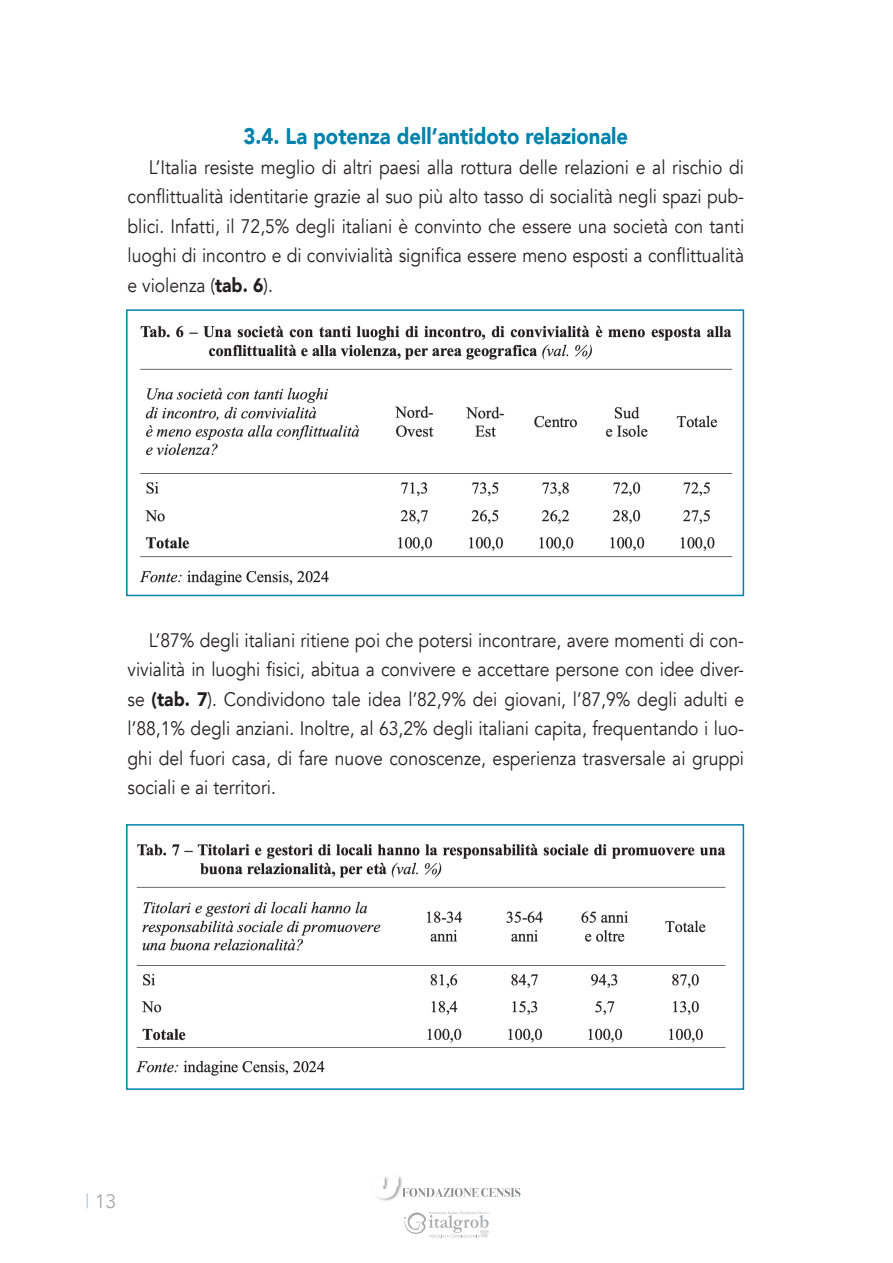
<style>
.page{position:relative;width:893px;height:1263px;background:#fff}
.page>*{position:absolute;margin:0;border:0;box-sizing:border-box;transform-origin:0 0}
.t1{font:900 22.5px "Avenir";color:#0082ac;scale:.9 1}
.t2{font:19.5px/29.5px "Avenir";color:#231f20;text-align:justify;scale:.9 1}
.t3{font:19.5px "Avenir";color:#a8a9ad}
.s1{font-weight:900}
.s2{color:#abc8db}
</style>
<div class="page">
<svg style="left:403px;top:1188px;width:117px;height:9px"></svg>
<img style="left:376px;top:1176px;width:26px;height:25px">
<svg style="left:404px;top:1211px;width:85px;height:26px"></svg>
<img style="left:139px;top:325px;width:594px;height:261px">
<div style="left:126px;top:309px;width:618px;height:287px;border:2px solid #0082ac"></div>
<img style="left:136px;top:843px;width:590px;height:233px">
<div style="left:126px;top:824px;width:618px;height:266px;border:2px solid #0082ac"></div>
<p class="t1" style="left:243px;top:117px;width:429px">3.4. La potenza dell’antidoto relazionale</p>
<p class="t2" style="left:128px;top:153px;width:687px;text-indent:21px">L’Italia resiste meglio di altri paesi alla rottura delle relazioni e al rischio di conflittualità identitarie grazie al suo più alto tasso di socialità negli spazi pub&shy;blici. Infatti, il 72,5% degli italiani è convinto che essere una società con tanti luoghi di incontro e di convivialità significa essere meno esposti a conflittualità e violenza (<span class="s1">tab. 6</span>).</p>
<p class="t2" style="left:128px;top:625px;width:687px;text-indent:21px">L’87% degli italiani ritiene poi che potersi incontrare, avere momenti di con&shy;vivialità in luoghi fisici, abitua a convivere e accettare persone con idee diver&shy;se <span class="s1">(tab. 7</span>). Condividono tale idea l’82,9% dei giovani, l’87,9% degli adulti e l’88,1% degli anziani. Inoltre, al 63,2% degli italiani capita, frequentando i luo&shy;ghi del fuori casa, di fare nuove conoscenze, esperienza trasversale ai gruppi sociali e ai territori.</p>
<p class="t3" style="left:85px;top:1190px;width:33px"><span class="s2">|</span> 13</p>
</div>
